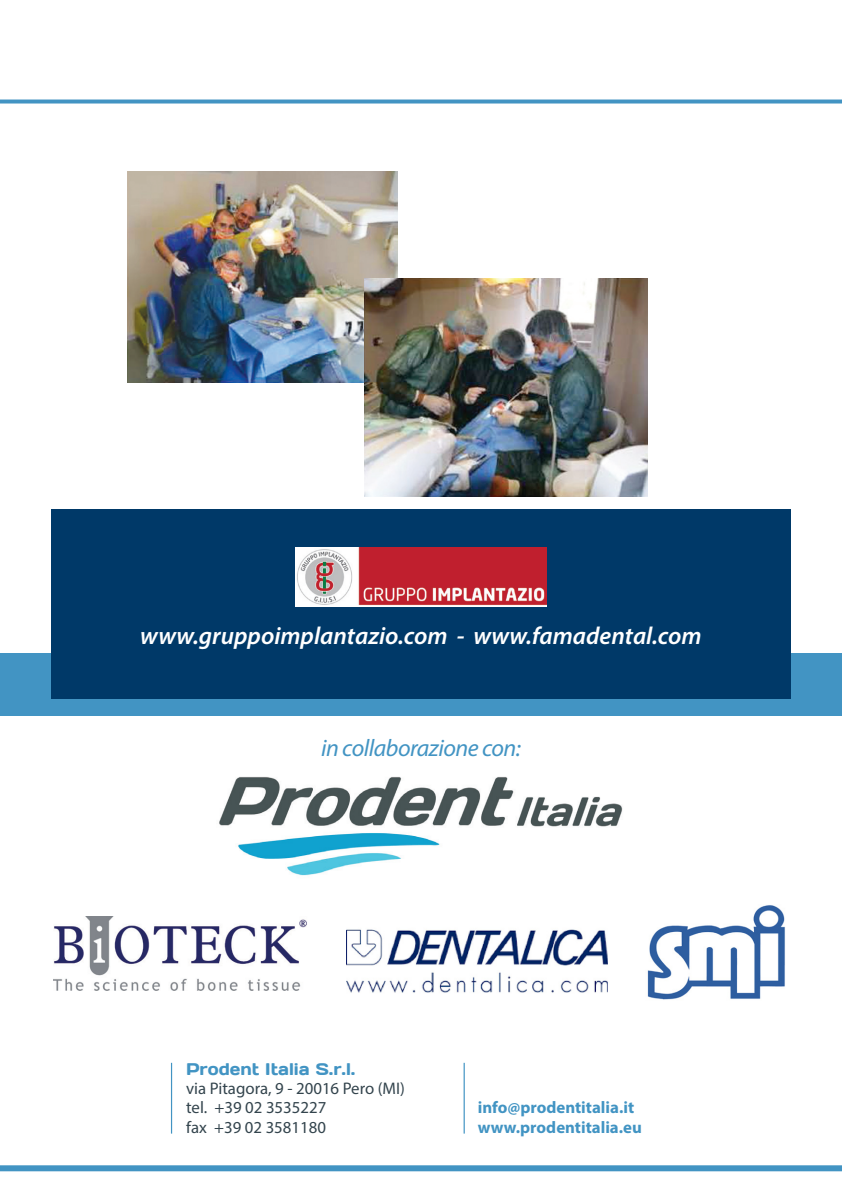
<style>
.page{position:relative;width:842px;height:1191px;background:#fff}
.page>*{position:absolute;margin:0;border:0;box-sizing:border-box;transform-origin:0 0}
.t1{font:italic 600 24.6px "Myriad Pro";color:#fff}
.t2{font:italic 24px "Myriad Pro";letter-spacing:-.02em;color:#4294c3}
.t3{font:16.8px "Myriad Pro";color:#33444d}
.t4{font:700 16.8px "Myriad Pro";color:#4294c3}
.t5{font:16.8px "Days";color:#4294c3}
</style>
<div class="page">
<svg style="left:0;top:99px;width:842px;height:4px;background:#5aa1ca"></svg>
<div style="left:0;top:1165px;width:842px;height:6px;background:#4294c3"></div>
<div style="left:0;top:653px;width:842px;height:63px;background:#4294c3"></div>
<div style="left:51px;top:509px;width:740px;height:190px;background:#003968"></div>
<img style="left:296px;top:547px;width:250px;height:59px">
<img style="left:219px;top:777px;width:404px;height:99px">
<hr style="left:171px;top:1062px;width:1px;height:71px;background:#4294c3">
<hr style="left:464px;top:1062px;width:1px;height:71px;background:#4294c3">
<img style="left:127px;top:172px;width:270px;height:210px">
<img style="left:364px;top:278px;width:283px;height:218px">
<img style="left:647px;top:905px;width:138px;height:95px">
<img style="left:54px;top:916px;width:253px;height:74px">
<img style="left:347px;top:929px;width:260px;height:64px">
<p class="t1" style="left:140px;top:620px;width:563px">www.gruppoimplantazio.com - www.famadental.com</p>
<p class="t2" style="left:321px;top:732px;width:201px">in collaborazione con:</p>
<p class="t5" style="left:186px;top:1058px;width:171px">Prodent Italia S.r.l.</p>
<p class="t3" style="left:186px;top:1078px;width:220px">via Pitagora, 9 - 20016 Pero (MI)</p>
<p class="t3" style="left:186px;top:1097px;width:142px">tel. +39 02 3535227</p>
<p class="t3" style="left:186px;top:1116px;width:141px">fax +39 02 3581180</p>
<p class="t4" style="left:478px;top:1096px;width:158px">info@prodentitalia.it</p>
<p class="t4" style="left:478px;top:1116px;width:166px">www.prodentitalia.eu</p>
</div>
